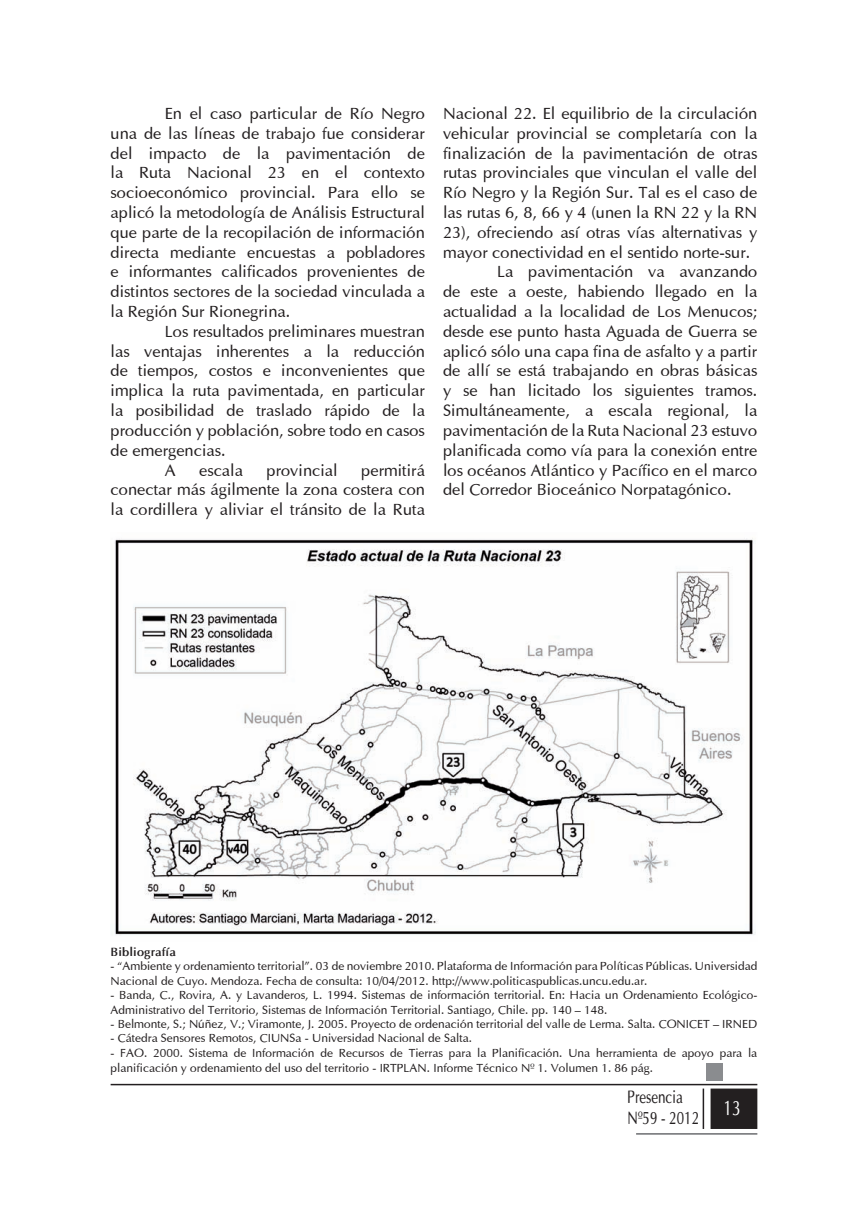
<style>
.page{position:relative;width:868px;height:1208px;background:#fff}
.page>*{position:absolute;margin:0;border:0;box-sizing:border-box;transform-origin:0 0}
.t1{font:18px/21.6px "Optima Cn";color:#231f20}
.t2{font:16.5px/19.8px "Optima";color:#231f20;text-align:justify}
.t3{font:12px/14.4px "Optima";color:#231f20}
.t4{font:700 12px "Optima";color:#231f20}
</style>
<div class="page">
<div style="left:711px;top:1089px;width:45px;height:39px;background:#231f20"></div>
<div style="left:710px;top:1088px;width:47px;height:41px;border:2px solid #231f20"></div>
<hr style="left:636px;top:1133px;width:121px;height:1px;background:#6c6d70">
<hr style="left:702px;top:1088px;width:2px;height:41px;background:#231f20">
<hr style="left:111px;top:1083px;width:646px;height:2px;background:#231f20">
<img style="left:115px;top:538px;width:641px;height:397px">
<div style="left:706px;top:1062px;width:16px;height:18px;background:#8a8c8f"></div>
<p class="t2" style="left:111px;top:103px;width:316px;text-indent:54px">En el caso particular de Río Negro una de las líneas de trabajo fue considerar del impacto de la pavimentación de la Ruta Nacional 23 en el contexto socioeconómico provincial. Para ello se aplicó la metodología de Análisis Estructural que parte de la recopilación de información directa mediante encuestas a pobladores e informantes calificados provenientes de distintos sectores de la sociedad vinculada a la Región Sur Rionegrina.</p>
<p class="t2" style="left:165px;top:321px;width:262px">Los resultados preliminares muestran</p>
<p class="t2" style="left:111px;top:341px;width:316px">las ventajas inherentes a la reducción</p>
<p class="t2" style="left:111px;top:361px;width:316px">de tiempos, costos e inconvenientes que</p>
<p class="t2" style="left:111px;top:381px;width:316px">implica la ruta pavimentada, en particular</p>
<p class="t2" style="left:111px;top:400px;width:316px">la posibilidad de traslado rápido de la</p>
<p class="t2" style="left:111px;top:420px;width:316px">producción y población, sobre todo en casos</p>
<p class="t2" style="left:111px;top:440px;width:116px">de emergencias.</p>
<p class="t2" style="left:165px;top:460px;width:12px">A</p>
<p class="t2" style="left:199px;top:460px;width:45px">escala</p>
<p class="t2" style="left:266px;top:460px;width:73px">provincial</p>
<p class="t2" style="left:111px;top:460px;width:316px;text-indent:250px">permitirá conectar más ágilmente la zona costera con la cordillera y aliviar el tránsito de la Ruta</p>
<p class="t2" style="left:443px;top:103px;width:316px">Nacional 22. El equilibrio de la circulación</p>
<p class="t2" style="left:443px;top:123px;width:316px">vehicular provincial se completaría con la</p>
<p class="t2" style="left:443px;top:143px;width:316px">finalización de la pavimentación de otras</p>
<p class="t2" style="left:443px;top:163px;width:316px">rutas provinciales que vinculan el valle del</p>
<p class="t2" style="left:443px;top:183px;width:316px">Río Negro y la Región Sur. Tal es el caso de</p>
<p class="t2" style="left:443px;top:202px;width:316px">las rutas 6, 8, 66 y 4 (unen la RN 22 y la RN</p>
<p class="t2" style="left:443px;top:222px;width:316px">23), ofreciendo así otras vías alternativas y</p>
<p class="t2" style="left:443px;top:242px;width:309px">mayor conectividad en el sentido norte-sur.</p>
<p class="t2" style="left:497px;top:262px;width:262px">La pavimentación va avanzando</p>
<p class="t2" style="left:443px;top:282px;width:316px">de este a oeste, habiendo llegado en la</p>
<p class="t2" style="left:443px;top:301px;width:316px">actualidad a la localidad de Los Menucos;</p>
<p class="t2" style="left:443px;top:321px;width:316px">desde ese punto hasta Aguada de Guerra se</p>
<p class="t2" style="left:443px;top:341px;width:316px">aplicó sólo una capa fina de asfalto y a partir</p>
<p class="t2" style="left:443px;top:361px;width:316px">de allí se está trabajando en obras básicas</p>
<p class="t2" style="left:443px;top:381px;width:316px">y se han licitado los siguientes tramos.</p>
<p class="t2" style="left:443px;top:400px;width:316px">Simultáneamente, a escala regional, la</p>
<p class="t2" style="left:443px;top:420px;width:316px">pavimentación de la Ruta Nacional 23 estuvo</p>
<p class="t2" style="left:443px;top:440px;width:316px">planificada como vía para la conexión entre</p>
<p class="t2" style="left:443px;top:460px;width:316px">los océanos Atlántico y Pacífico en el marco</p>
<p class="t2" style="left:443px;top:480px;width:290px">del Corredor Bioceánico Norpatagónico.</p>
<p class="t4" style="left:111px;top:944px;width:67px">Bibliografía</p>
<p class="t3" style="left:111px;top:959px;width:648px">- “Ambiente y ordenamiento territorial”. 03 de noviembre 2010. Plataforma de Información para Políticas Públicas. Universidad<br>Nacional de Cuyo. Mendoza. Fecha de consulta: 10/04/2012. http://www.politicaspublicas.uncu.edu.ar.</p>
<p class="t3" style="left:111px;top:988px;width:648px">- Banda, C., Rovira, A. y Lavanderos, L. 1994. Sistemas de información territorial. En: Hacia un Ordenamiento Ecológico-<br>Administrativo del Territorio, Sistemas de Información Territorial. Santiago, Chile. pp. 140 – 148.</p>
<p class="t3" style="left:111px;top:1016px;width:648px">- Belmonte, S.; Núñez, V.; Viramonte, J. 2005. Proyecto de ordenación territorial del valle de Lerma. Salta. CONICET – IRNED</p>
<p class="t3" style="left:111px;top:1031px;width:363px">- Cátedra Sensores Remotos, CIUNSa - Universidad Nacional de Salta.</p>
<p class="t3" style="left:111px;top:1045px;width:648px;line-height:15px">- FAO. 2000. Sistema de Información de Recursos de Tierras para la Planificación. Una herramienta de apoyo para la planificación y ordenamiento del uso del territorio - IRTPLAN. Informe Técnico Nº 1. Volumen 1. 86 pág.</p>
<p class="t1" style="left:627px;top:1085px;width:115px">Presencia<br>Nº59 - 2012 <sup>13</sup></p>
</div>
